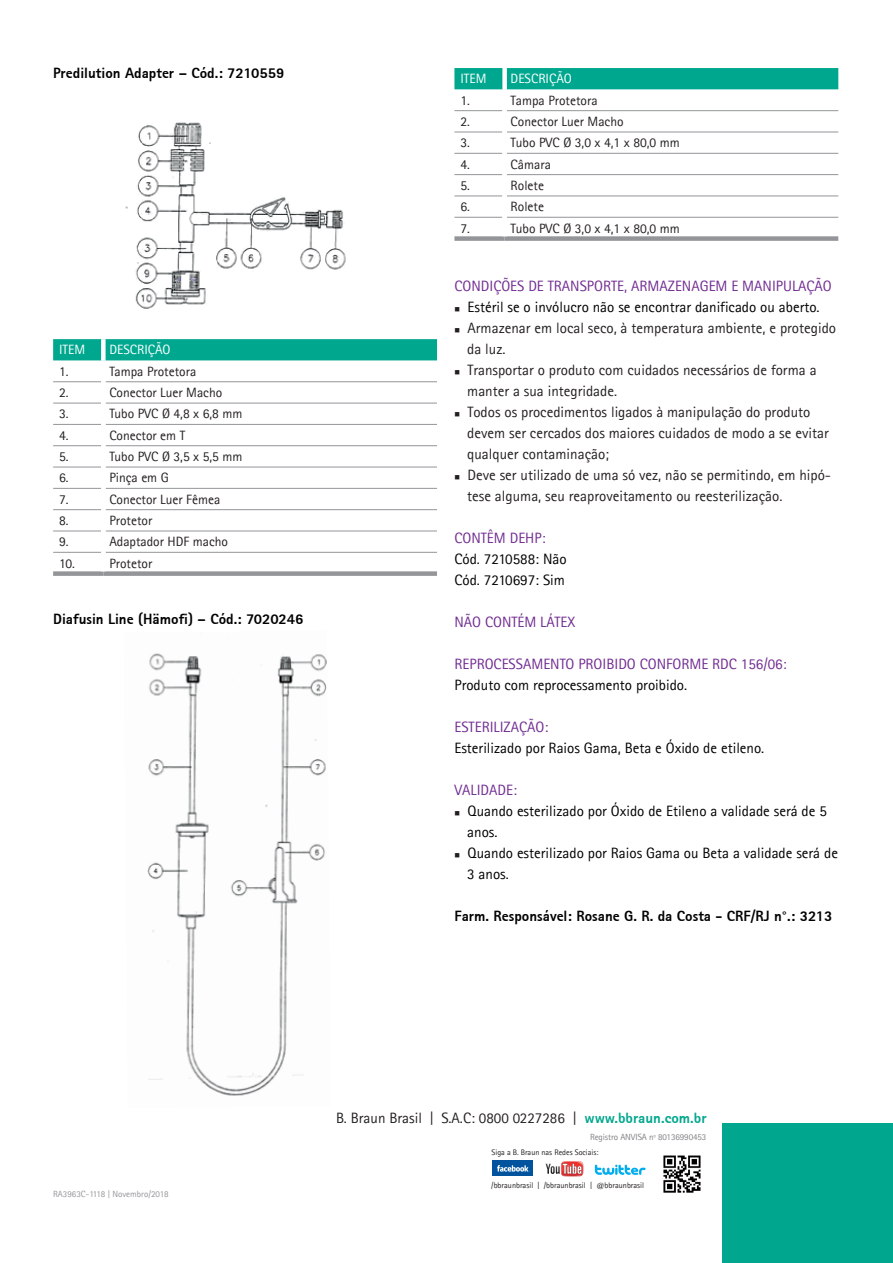
<style>
.page{position:relative;width:893px;height:1263px;background:#fff}
.page>*{position:absolute;margin:0;border:0;box-sizing:border-box;transform-origin:0 0}
.t1{font:15px/21px "Rotis Sans Serif";color:#231f20}
.t2{font:15px/21px "Rotis Sans Serif";color:#000}
.t3{font:15px "Rotis Sans Serif";color:#702b91}
.t4{font:700 15px "Rotis Sans Serif";color:#000}
.t5{font:13.5px "Rotis Sans Serif";color:#231f20}
.t6{font:13.5px "Rotis Sans Serif";color:#fff}
.t7{font:9px "Rotis Sans Serif";letter-spacing:-.01em;color:#808285}
.t8{font:9px "Rotis Sans Serif";color:#939598}
.t9{font:8.1px "Rotis Sans Serif";color:#231f20}
.s1{color:#231f20}
.s2{font-weight:700;color:#00a78e}
</style>
<div class="page">
<img style="left:125px;top:122px;width:221px;height:187px">
<div style="left:53px;top:339px;width:384px;height:21px;background:#00a78f"></div>
<hr style="left:53px;top:381px;width:48px;height:1px;background:#939598">
<hr style="left:106px;top:381px;width:331px;height:1px;background:#939598">
<hr style="left:53px;top:403px;width:48px;height:1px;background:#939598">
<hr style="left:106px;top:403px;width:331px;height:1px;background:#939598">
<hr style="left:53px;top:424px;width:48px;height:1px;background:#939598">
<hr style="left:106px;top:424px;width:331px;height:1px;background:#939598">
<hr style="left:53px;top:445px;width:48px;height:1px;background:#939598">
<hr style="left:106px;top:445px;width:331px;height:1px;background:#939598">
<hr style="left:53px;top:467px;width:48px;height:1px;background:#939598">
<hr style="left:106px;top:467px;width:331px;height:1px;background:#939598">
<hr style="left:53px;top:488px;width:48px;height:1px;background:#939598">
<hr style="left:106px;top:488px;width:331px;height:1px;background:#939598">
<hr style="left:53px;top:509px;width:48px;height:1px;background:#939598">
<hr style="left:106px;top:509px;width:331px;height:1px;background:#939598">
<hr style="left:53px;top:531px;width:48px;height:1px;background:#939598">
<hr style="left:106px;top:531px;width:331px;height:1px;background:#939598">
<hr style="left:53px;top:552px;width:48px;height:1px;background:#939598">
<hr style="left:106px;top:552px;width:331px;height:1px;background:#939598">
<div style="left:53px;top:571px;width:50px;height:5px;background:#939598"></div>
<div style="left:103px;top:571px;width:334px;height:5px;background:#939598"></div>
<div style="left:101px;top:339px;width:5px;height:21px;background:#fff"></div>
<img style="left:147px;top:653px;width:180px;height:443px">
<div style="left:454px;top:68px;width:384px;height:21px;background:#00a78f"></div>
<hr style="left:454px;top:110px;width:48px;height:1px;background:#939598">
<hr style="left:507px;top:110px;width:331px;height:1px;background:#939598">
<hr style="left:454px;top:132px;width:48px;height:1px;background:#939598">
<hr style="left:507px;top:132px;width:331px;height:1px;background:#939598">
<hr style="left:454px;top:153px;width:48px;height:1px;background:#939598">
<hr style="left:507px;top:153px;width:331px;height:1px;background:#939598">
<hr style="left:454px;top:174px;width:48px;height:1px;background:#939598">
<hr style="left:507px;top:174px;width:331px;height:1px;background:#939598">
<hr style="left:454px;top:196px;width:48px;height:1px;background:#939598">
<hr style="left:507px;top:196px;width:331px;height:1px;background:#939598">
<hr style="left:454px;top:217px;width:48px;height:1px;background:#939598">
<hr style="left:507px;top:217px;width:331px;height:1px;background:#939598">
<div style="left:454px;top:236px;width:51px;height:5px;background:#939598"></div>
<div style="left:505px;top:236px;width:333px;height:5px;background:#939598"></div>
<div style="left:502px;top:68px;width:5px;height:21px;background:#fff"></div>
<div style="left:723px;top:1124px;width:170px;height:139px;background:#00a78e"></div>
<img style="left:663px;top:1155px;width:38px;height:38px">
<div style="left:493px;top:1161px;width:40px;height:15px;background:#01539e"></div>
<svg style="left:497px;top:1165px;width:33px;height:7px"></svg>
<svg style="left:595px;top:1165px;width:51px;height:10px"></svg>
<svg style="left:546px;top:1161px;width:37px;height:15px"></svg>
<p class="t4" style="left:53px;top:64px;width:233px">Predilution Adapter – Cód.: 7210559</p>
<p class="t6" style="left:59px;top:342px;width:27px">ITEM</p>
<p class="t6" style="left:109px;top:342px;width:63px">DESCRIÇÃO</p>
<p class="t5" style="left:59px;top:363px;width:11px">1.</p>
<p class="t5" style="left:109px;top:363px;width:88px">Tampa Protetora</p>
<p class="t5" style="left:59px;top:385px;width:11px">2.</p>
<p class="t5" style="left:109px;top:385px;width:114px">Conector Luer Macho</p>
<p class="t5" style="left:59px;top:406px;width:11px">3.</p>
<p class="t5" style="left:109px;top:406px;width:135px">Tubo PVC Ø 4,8 x 6,8 mm</p>
<p class="t5" style="left:59px;top:427px;width:11px">4.</p>
<p class="t5" style="left:109px;top:427px;width:77px">Conector em T</p>
<p class="t5" style="left:59px;top:448px;width:11px">5.</p>
<p class="t5" style="left:109px;top:448px;width:135px">Tubo PVC Ø 3,5 x 5,5 mm</p>
<p class="t5" style="left:59px;top:470px;width:11px">6.</p>
<p class="t5" style="left:109px;top:470px;width:61px">Pinça em G</p>
<p class="t5" style="left:59px;top:491px;width:11px">7.</p>
<p class="t5" style="left:109px;top:491px;width:112px">Conector Luer Fêmea</p>
<p class="t5" style="left:59px;top:512px;width:11px">8.</p>
<p class="t5" style="left:109px;top:512px;width:44px">Protetor</p>
<p class="t5" style="left:59px;top:534px;width:11px">9.</p>
<p class="t5" style="left:109px;top:534px;width:120px">Adaptador HDF macho</p>
<p class="t5" style="left:59px;top:555px;width:17px">10.</p>
<p class="t5" style="left:109px;top:555px;width:44px">Protetor</p>
<p class="t4" style="left:53px;top:609px;width:252px">Diafusin Line (Hämofi) – Cód.: 7020246</p>
<p class="t6" style="left:460px;top:71px;width:27px">ITEM</p>
<p class="t6" style="left:511px;top:71px;width:63px">DESCRIÇÃO</p>
<p class="t5" style="left:460px;top:92px;width:11px">1.</p>
<p class="t5" style="left:511px;top:92px;width:88px">Tampa Protetora</p>
<p class="t5" style="left:460px;top:113px;width:11px">2.</p>
<p class="t5" style="left:511px;top:113px;width:114px">Conector Luer Macho</p>
<p class="t5" style="left:460px;top:135px;width:11px">3.</p>
<p class="t5" style="left:511px;top:135px;width:171px">Tubo PVC Ø 3,0 x 4,1 x 80,0 mm</p>
<p class="t5" style="left:460px;top:156px;width:11px">4.</p>
<p class="t5" style="left:511px;top:156px;width:42px">Câmara</p>
<p class="t5" style="left:460px;top:177px;width:11px">5.</p>
<p class="t5" style="left:511px;top:177px;width:35px">Rolete</p>
<p class="t5" style="left:460px;top:199px;width:11px">6.</p>
<p class="t5" style="left:511px;top:199px;width:35px">Rolete</p>
<p class="t5" style="left:460px;top:220px;width:11px">7.</p>
<p class="t5" style="left:511px;top:220px;width:171px">Tubo PVC Ø 3,0 x 4,1 x 80,0 mm</p>
<p class="t3" style="left:454px;top:277px;width:379px">CONDIÇÕES DE TRANSPORTE, ARMAZENAGEM E MANIPULAÇÃO</p>
<p class="t2" style="left:454px;top:296px;width:367px"><span class="s1">■</span> Estéril se o invólucro não se encontrar danificado ou aberto.</p>
<p class="t1" style="left:467px;top:317px;width:370px;text-indent:-13px">■ Armazenar em local seco, à temperatura ambiente, e protegido da luz.</p>
<p class="t1" style="left:467px;top:359px;width:351px;text-indent:-13px">■ Transportar o produto com cuidados necessários de forma a manter a sua integridade.</p>
<p class="t1" style="left:467px;top:401px;width:363px;text-indent:-13px">■ Todos os procedimentos ligados à manipulação do produto devem ser cercados dos maiores cuidados de modo a se evitar qualquer contaminação;</p>
<p class="t1" style="left:467px;top:464px;width:365px;text-indent:-13px">■ Deve ser utilizado de uma só vez, não se permitindo, em hipó&shy;tese alguma, seu reaproveitamento ou reesterilização.</p>
<p class="t3" style="left:454px;top:529px;width:93px">CONTÊM DEHP:</p>
<p class="t2" style="left:454px;top:548px;width:114px">Cód. 7210588: Não<br>Cód. 7210697: Sim</p>
<p class="t3" style="left:454px;top:613px;width:122px">NÃO CONTÉM LÁTEX</p>
<p class="t3" style="left:454px;top:655px;width:334px">REPROCESSAMENTO PROIBIDO CONFORME RDC 156/06:</p>
<p class="t2" style="left:454px;top:674px;width:234px">Produto com reprocessamento proibido.</p>
<p class="t3" style="left:454px;top:718px;width:95px">ESTERILIZAÇÃO:</p>
<p class="t2" style="left:454px;top:737px;width:311px">Esterilizado por Raios Gama, Beta e Óxido de etileno.</p>
<p class="t3" style="left:454px;top:781px;width:64px">VALIDADE:</p>
<p class="t2" style="left:467px;top:800px;width:361px;text-indent:-13px"><span class="s1">■</span> Quando esterilizado por Óxido de Etileno a validade será de 5 anos.</p>
<p class="t2" style="left:467px;top:842px;width:372px;text-indent:-13px"><span class="s1">■</span> Quando esterilizado por Raios Gama ou Beta a validade será de<br>3 anos.</p>
<p class="t4" style="left:454px;top:906px;width:380px">Farm. Responsável: Rosane G. R. da Costa - CRF/RJ n°.: 3213</p>
<p class="t8" style="left:53px;top:1188px;width:117px">RA3963C-1118 | Novembro/2018</p>
<p class="t1" style="left:336px;top:1108px;width:372px">B. Braun Brasil | S.A.C: 0800 0227286 | <span class="s2">www.bbraun.com.br</span></p>
<p class="t7" style="left:590px;top:1131px;width:118px">Registro ANVISA nº 80136990453</p>
<p class="t9" style="left:492px;top:1147px;width:109px">Siga a B. Braun nas Redes Sociais:</p>
<p class="t9" style="left:491px;top:1181px;width:154px">/bbraunbrasil | /bbraunbrasil | @bbraunbrasil</p>
</div>
